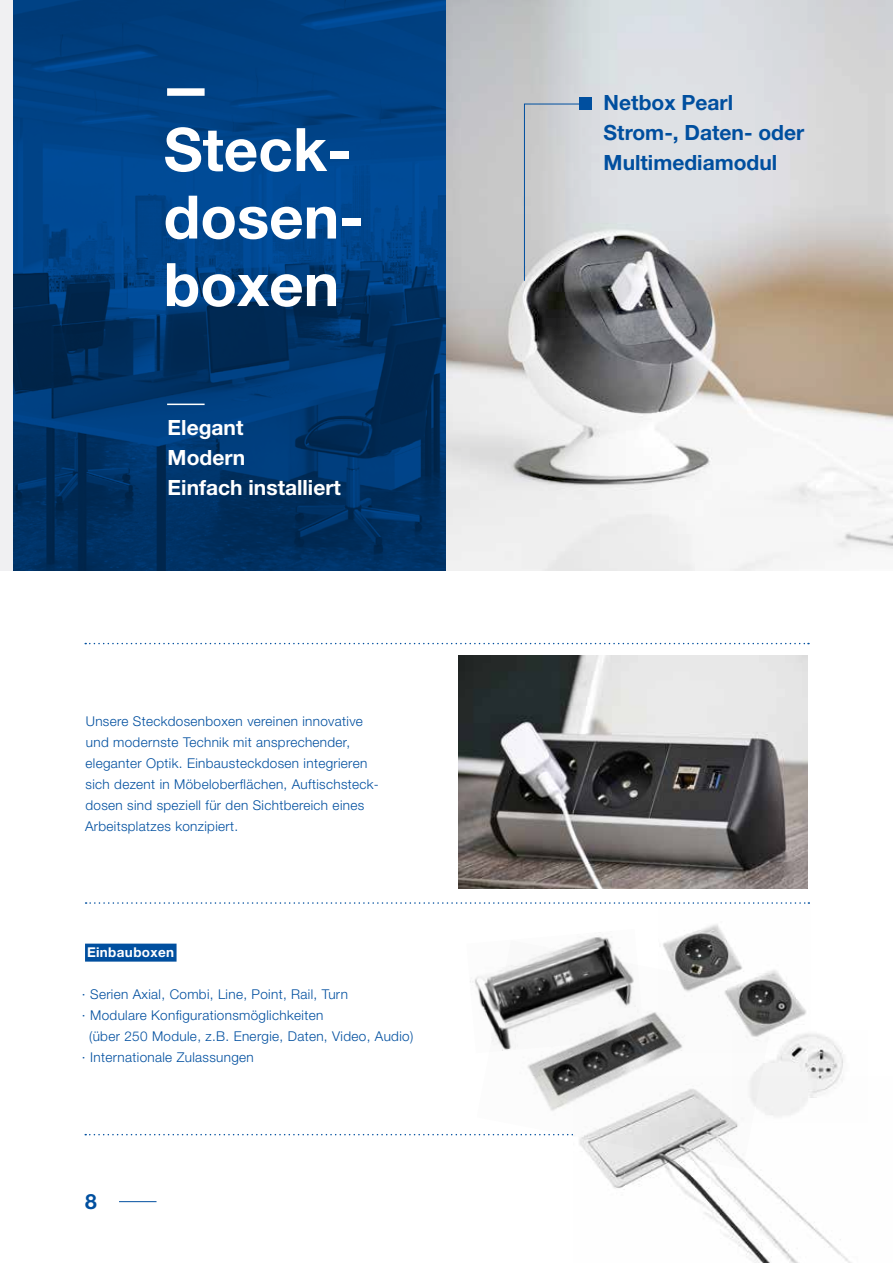
<style>
.page{position:relative;width:893px;height:1263px;background:#fff}
.page>*{position:absolute;margin:0;border:0;box-sizing:border-box;transform-origin:0 0}
.t1{font:700 60px/67.5px "Helvetica Neue LT Std";color:#fff}
.t2{font:700 21px/30px "Helvetica Neue LT Std";color:#004f9f}
.t3{font:700 21px/30px "Helvetica Neue LT Std";color:#fff}
.t4{font:300 13.5px/21px "Helvetica Neue LT Std";letter-spacing:.025em;color:#004f9f}
.t5{font:700 13.5px "Helvetica Neue LT Std";letter-spacing:.025em;color:#fff}
</style>
<div class="page">
<svg style="left:13px;top:0;width:433px;height:571px;background:#003a76"></svg>
<div style="left:0;top:0;width:13px;height:571px;background:#f0f0f2"></div>
<svg style="left:85px;top:643px;width:724px;height:1px"></svg>
<svg style="left:85px;top:1134px;width:391px;height:1px"></svg>
<svg style="left:86px;top:902px;width:723px;height:2px"></svg>
<img style="left:458px;top:656px;width:350px;height:233px">
<img style="left:673px;top:924px;width:133px;height:104px">
<img style="left:600px;top:1169px;width:252px;height:94px">
<img style="left:477px;top:940px;width:300px;height:229px">
<img style="left:732px;top:1030px;width:111px;height:92px">
<svg style="left:446px;top:0;width:447px;height:571px"></svg>
<div style="left:85px;top:944px;width:92px;height:18px;background:#004f9f"></div>
<div style="left:167px;top:88px;width:38px;height:8px;background:#fff"></div>
<hr style="left:167px;top:404px;width:38px;height:1px;background:#fff">
<hr style="left:119px;top:1201px;width:38px;height:1px;background:#004f9f">
<svg style="left:524px;top:103px;width:65px;height:178px;background:#bfc1c5"></svg>
<div style="left:579px;top:97px;width:12px;height:13px;background:#004f9f"></div>
<h1 class="t1" style="left:164px;top:115px;width:201px">Steck&shy;dosen&shy;boxen</h1>
<h2 class="t3" style="left:168px;top:412px;width:175px">Elegant<br>Modern<br>Einfach installiert</h2>
<p class="t4" style="left:85px;top:710px;width:295px">Unsere Steckdosenboxen vereinen innovative und modernste Technik mit ansprechender, eleganter Optik. Einbausteckdosen integrieren sich dezent in Möbeloberflächen, Auftischsteck&shy;dosen sind speziell für den Sichtbereich eines Arbeitsplatzes konzipiert.</p>
<p class="t5" style="left:87px;top:944px;width:89px">Einbauboxen</p>
<p class="t4" style="left:82px;top:983px;width:268px">∙ Serien Axial, Combi, Line, Point, Rail, Turn</p>
<p class="t4" style="left:82px;top:1004px;width:243px">∙ Modulare Konfigurationsmöglichkeiten</p>
<p class="t4" style="left:89px;top:1025px;width:326px">(über 250 Module, z.B. Energie, Daten, Video, Audio)</p>
<p class="t4" style="left:82px;top:1046px;width:173px">∙ Internationale Zulassungen</p>
<h2 class="t2" style="left:85px;top:1186px;width:13px">8</h2>
<h2 class="t2" style="left:604px;top:87px;width:202px">Netbox Pearl<br>Strom-, Daten- oder<br>Multimediamodul</h2>
</div>
